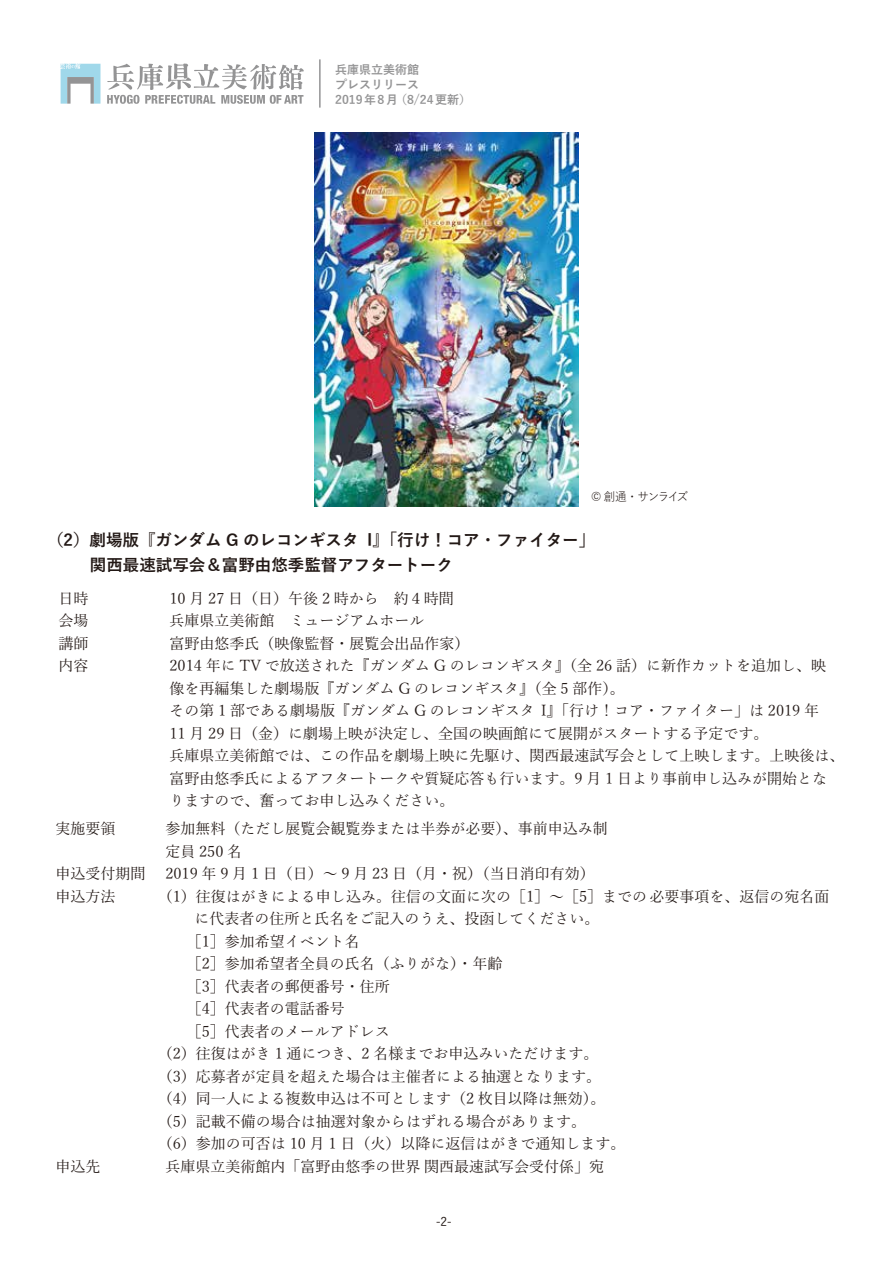
<style>
.page{position:relative;width:893px;height:1263px;background:#fff}
.page>*{position:absolute;margin:0;border:0;box-sizing:border-box;transform-origin:0 0}
.t1{font:700 16.5px/25.5px "Yu Gothic";color:#221815}
.t2{font:15px/22.5px "Yu Mincho";color:#221815}
.t3{font:700 12px/15px "Yu Gothic";color:#949495}
.t4{font:12px "Yu Gothic";letter-spacing:-.14em;color:#221815;scale:.96 1}
.t5{font:500 12px "Yu Gothic";color:#221815}
</style>
<div class="page">
<hr style="left:319px;top:59px;width:2px;height:49px;background:#949495">
<svg style="left:107px;top:63px;width:197px;height:41px"></svg>
<svg style="left:61px;top:64px;width:39px;height:40px"></svg>
<img style="left:314px;top:132px;width:265px;height:374px">
<p class="t3" style="left:335px;top:62px;width:138px">兵庫県立美術館<br>プレスリリース<br>2019年8月（8/24更新）</p>
<p class="t4" style="left:591px;top:485px;width:103px">© 創通・サンライズ</p>
<p class="t1" style="left:90px;top:527px;width:507px;text-indent:-43px">（2）劇場版『ガンダム G のレコンギスタ I』「行け！コア・ファイター」関西最速試写会＆富野由悠季監督アフタートーク</p>
<p class="t2" style="left:59px;top:585px;width:31px">日時</p>
<p class="t2" style="left:170px;top:585px;width:286px">10 月 27 日（日）午後 2 時から　約４時間</p>
<p class="t2" style="left:59px;top:608px;width:31px">会場</p>
<p class="t2" style="left:170px;top:608px;width:256px">兵庫県立美術館　ミュージアムホール</p>
<p class="t2" style="left:59px;top:630px;width:31px">講師</p>
<p class="t2" style="left:170px;top:630px;width:301px">富野由悠季氏（映像監督・展覧会出品作家）</p>
<p class="t2" style="left:59px;top:653px;width:31px">内容</p>
<p class="t2" style="left:170px;top:653px;width:676px">2014 年に TV で放送された『ガンダム G のレコンギスタ』（全 26 話）に新作カットを追加し、映像を再編集した劇場版『ガンダム G のレコンギスタ』（全 5 部作）。<br>その第 1 部である劇場版『ガンダム G のレコンギスタ I』「行け！コア・ファイター」は 2019 年<br>11 月 29 日（金）に劇場上映が決定し、全国の映画館にて展開がスタートする予定です。<br>兵庫県立美術館では、この作品を劇場上映に先駆け、関西最速試写会として上映します。上映後は、富野由悠季氏によるアフタートークや質疑応答も行います。9 月 1 日より事前申し込みが開始となりますので、奮ってお申し込みください。</p>
<p class="t2" style="left:55px;top:816px;width:61px">実施要領</p>
<p class="t2" style="left:165px;top:816px;width:444px">参加無料（ただし展覧会観覧券または半券が必要）、事前申込み制定員 250 名</p>
<p class="t2" style="left:55px;top:861px;width:91px">申込受付期間</p>
<p class="t2" style="left:165px;top:861px;width:431px">2019 年 9 月 1 日（日）～ 9 月 23 日（月・祝）（当日消印有効）</p>
<p class="t2" style="left:55px;top:884px;width:61px">申込方法</p>
<p class="t2" style="left:158px;top:884px;width:673px">（1）往復はがきによる申し込み。往信の文面に次の［1］～［5］までの 必要事項を、返信の宛名面</p>
<p class="t2" style="left:194px;top:906px;width:406px">に代表者の住所と氏名をご記入のうえ、投函してください。</p>
<p class="t2" style="left:187px;top:929px;width:175px">［1］参加希望イベント名</p>
<p class="t2" style="left:187px;top:951px;width:317px">［2］参加希望者全員の氏名（ふりがな）・年齢</p>
<p class="t2" style="left:187px;top:974px;width:205px">［3］代表者の郵便番号・住所</p>
<p class="t2" style="left:187px;top:996px;width:160px">［4］代表者の電話番号</p>
<p class="t2" style="left:187px;top:1019px;width:205px">［5］代表者のメールアドレス</p>
<p class="t2" style="left:158px;top:1041px;width:442px">（2）往復はがき 1 通につき、2 名様までお申込みいただけます。</p>
<p class="t2" style="left:158px;top:1064px;width:445px">（3）応募者が定員を超えた場合は主催者による抽選となります。</p>
<p class="t2" style="left:158px;top:1086px;width:449px">（4）同一人による複数申込は不可とします（2 枚目以降は無効）。</p>
<p class="t2" style="left:158px;top:1109px;width:430px">（5）記載不備の場合は抽選対象からはずれる場合があります。</p>
<p class="t2" style="left:158px;top:1131px;width:469px">（6）参加の可否は 10 月 1 日（火）以降に返信はがきで通知します。</p>
<p class="t2" style="left:55px;top:1154px;width:46px">申込先</p>
<p class="t2" style="left:165px;top:1154px;width:440px">兵庫県立美術館内「富野由悠季の世界 関西最速試写会受付係」宛</p>
<p class="t5" style="left:436px;top:1210px;width:18px">-2-</p>
</div>
